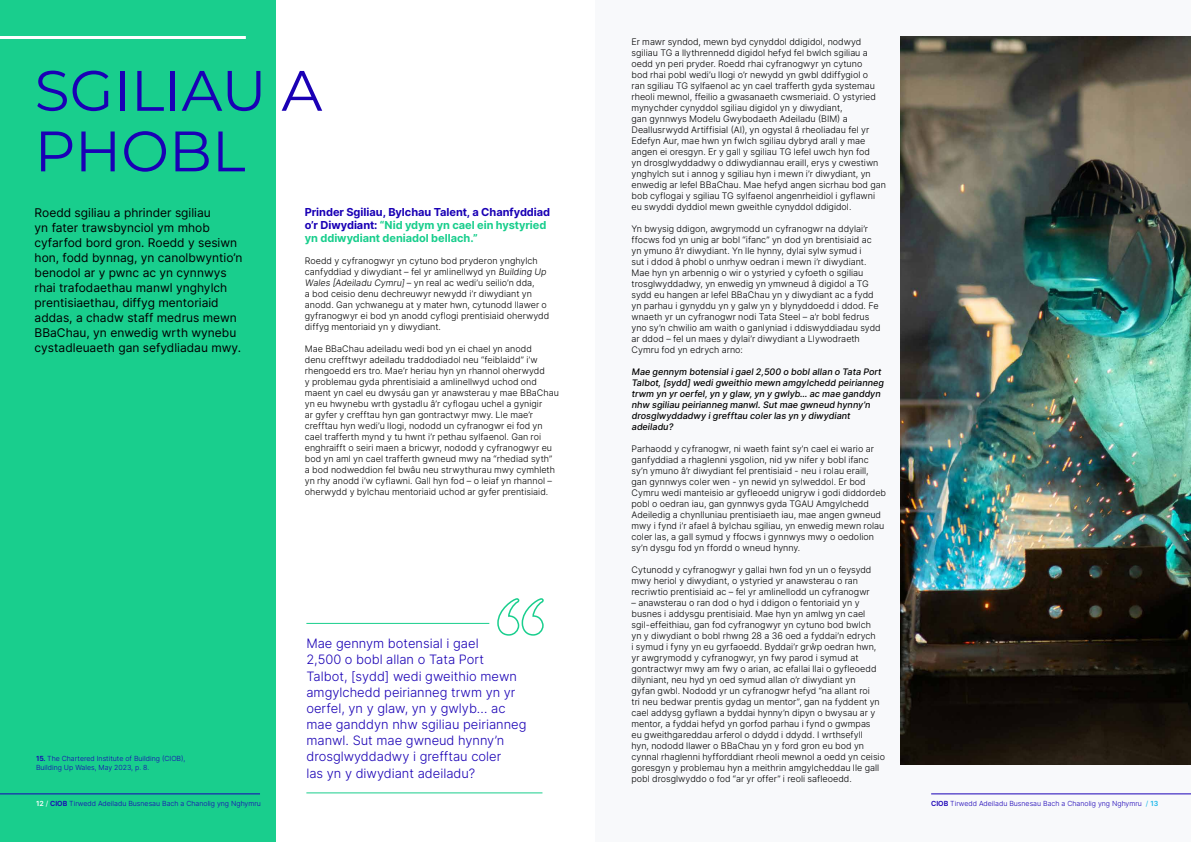
<style>
.page{position:relative;width:1191px;height:842px;background:#fff}
.page>*{position:absolute;margin:0;border:0;box-sizing:border-box;transform-origin:0 0}
.t1{font:56.9px/60.6px "Montserrat";color:#1a00b5}
.t2{font:300 12.9px/16.2px "Inter";color:#1a00b5}
.t3{font:12px/15px "Inter";color:#000}
.t4{font:700 11px/13px "Inter";color:#19ce8d}
.t5{font:300 9px/11px "Inter";color:#000}
.t6{font:500 9px/11px "Inter";color:#000}
.t7{font:300 7px "Inter";color:#1900b6}
.t8{font:300 7px/9px "Inter";color:#1a00b5}
.s1{color:#1a00b5}
.s2{font-weight:600}
.s3{font-weight:600;color:#fff}
.s4{font-weight:400;color:#fff}
.s5{font-weight:400;color:#1ab7ea}
.s6{font-weight:600;color:#1ab7ea}
</style>
<div class="page">
<div style="left:595px;top:0;width:596px;height:842px;background:#f8f9fb"></div>
<img style="left:900px;top:36px;width:291px;height:728px">
<div style="left:0;top:0;width:275px;height:842px;background:#19ce8d"></div>
<hr style="left:0;top:36px;width:246px;height:3px;background:#fff">
<hr style="left:306px;top:623px;width:183px;height:1px;background:#19ce8d">
<hr style="left:306px;top:792px;width:236px;height:1px;background:#19ce8d">
<svg style="left:497px;top:598px;width:47px;height:38px"></svg>
<hr style="left:931px;top:794px;width:260px;height:1px;background:#1900b6">
<hr style="left:0;top:794px;width:260px;height:1px;background:#1900b6">
<h1 class="t1" style="left:35px;top:58px;width:289px">SGILIAU A<br>PHOBL</h1>
<p class="t3" style="left:35px;top:205px;width:209px">Roedd sgiliau a phrinder sgiliau<br>yn fater trawsbynciol ym mhob cyfarfod bord gron. Roedd y sesiwn hon, fodd bynnag, yn canolbwyntio’n benodol ar y pwnc ac yn cynnwys rhai trafodaethau manwl ynghylch prentisiaethau, diffyg mentoriaid addas, a chadw staff medrus mewn BBaChau, yn enwedig wrth wynebu cystadleuaeth gan sefydliadau mwy.</p>
<p class="t4" style="left:305px;top:205px;width:247px"><span class="s1">Prinder Sgiliau, Bylchau Talent, a Chanfyddiad o’r Diwydiant:</span> “Nid ydym yn cael ein hystyried yn ddiwydiant deniadol bellach.”</p>
<p class="t5" style="left:305px;top:255px;width:246px">Roedd y cyfranogwyr yn cytuno bod pryderon ynghylch canfyddiad y diwydiant – fel yr amlinellwyd yn Building Up Wales [Adeiladu Cymru] – yn real ac wedi’u seilio’n dda,<br>a bod ceisio denu dechreuwyr newydd i’r diwydiant yn anodd. Gan ychwanegu at y mater hwn, cytunodd llawer o gyfranogwyr ei bod yn anodd cyflogi prentisiaid oherwydd diffyg mentoriaid yn y diwydiant.</p>
<p class="t5" style="left:305px;top:343px;width:256px">Mae BBaChau adeiladu wedi bod yn ei chael yn anodd<br>denu crefftwyr adeiladu traddodiadol neu “feiblaidd” i’w rhengoedd ers tro. Mae’r heriau hyn yn rhannol oherwydd<br>y problemau gyda phrentisiaid a amlinellwyd uchod ond maent yn cael eu dwysáu gan yr anawsterau y mae BBaChau yn eu hwynebu wrth gystadlu â’r cyflogau uchel a gynigir<br>ar gyfer y crefftau hyn gan gontractwyr mwy. Lle mae’r crefftau hyn wedi’u llogi, nododd un cyfranogwr ei fod yn cael trafferth mynd y tu hwnt i’r pethau sylfaenol. Gan roi enghraifft o seiri maen a bricwyr, nododd y cyfranogwyr eu bod yn aml yn cael trafferth gwneud mwy na “rhediad syth” a bod nodweddion fel bwâu neu strwythurau mwy cymhleth yn rhy anodd i’w cyflawni. Gall hyn fod – o leiaf yn rhannol – oherwydd y bylchau mentoriaid uchod ar gyfer prentisiaid.</p>
<p class="t8" style="left:36px;top:754px;width:151px"><span class="s2">15.</span> The Chartered Institute of Building (CIOB),<br>Building Up Wales, May 2023, p. 8.</p>
<p class="t2" style="left:306px;top:635px;width:222px">Mae gennym botensial i gael<br>2,500 o bobl allan o Tata Port<br>Talbot, [sydd] wedi gweithio mewn amgylchedd peirianneg trwm yn yr oerfel, yn y glaw, yn y gwlyb… ac mae ganddyn nhw sgiliau peirianneg manwl. Sut mae gwneud hynny’n drosglwyddadwy i grefftau coler<br>las yn y diwydiant adeiladu?</p>
<p class="t5" style="left:631px;top:36px;width:256px">Er mawr syndod, mewn byd cynyddol ddigidol, nodwyd sgiliau TG a llythrennedd digidol hefyd fel bwlch sgiliau a oedd yn peri pryder. Roedd rhai cyfranogwyr yn cytuno<br>bod rhai pobl wedi’u llogi o’r newydd yn gwbl ddiffygiol o<br>ran sgiliau TG sylfaenol ac yn cael trafferth gyda systemau rheoli mewnol, ffeilio a gwasanaeth cwsmeriaid. O ystyried mynychder cynyddol sgiliau digidol yn y diwydiant,<br>gan gynnwys Modelu Gwybodaeth Adeiladu (BIM) a Deallusrwydd Artiffisial (AI), yn ogystal â rheoliadau fel yr Edefyn Aur, mae hwn yn fwlch sgiliau dybryd arall y mae angen ei oresgyn. Er y gall y sgiliau TG lefel uwch hyn fod<br>yn drosglwyddadwy o ddiwydiannau eraill, erys y cwestiwn ynghylch sut i annog y sgiliau hyn i mewn i’r diwydiant, yn enwedig ar lefel BBaChau. Mae hefyd angen sicrhau bod gan bob cyflogai y sgiliau TG sylfaenol angenrheidiol i gyflawni eu swyddi dyddiol mewn gweithle cynyddol ddigidol.</p>
<p class="t5" style="left:631px;top:223px;width:251px">Yn bwysig ddigon, awgrymodd un cyfranogwr na ddylai’r ffocws fod yn unig ar bobl “ifanc” yn dod yn brentisiaid ac yn ymuno â’r diwydiant. Yn lle hynny, dylai sylw symud i<br>sut i ddod â phobl o unrhyw oedran i mewn i’r diwydiant.<br>Mae hyn yn arbennig o wir o ystyried y cyfoeth o sgiliau trosglwyddadwy, yn enwedig yn ymwneud â digidol a TG sydd eu hangen ar lefel BBaChau yn y diwydiant ac a fydd yn parhau i gynyddu yn y galw yn y blynyddoedd i ddod. Fe wnaeth yr un cyfranogwr nodi Tata Steel – a’r bobl fedrus yno sy’n chwilio am waith o ganlyniad i ddiswyddiadau sydd ar ddod – fel un maes y dylai’r diwydiant a Llywodraeth Cymru fod yn edrych arno:</p>
<p class="t6" style="left:631px;top:366px;width:256px">Mae gennym botensialigael2,500 o boblallan o Tata Port Talbot,[sydd]wedigweithio mewn amgylchedd peirianneg trwm yn yroerfel,yn y glaw,yn y gwlyb… ac mae ganddyn nhw sgiliau peirianneg manwl.Sutmae gwneud hynny’n drosglwyddadwy igrefftau colerlas yn y diwydiant adeiladu?</p>
<p class="t5" style="left:631px;top:443px;width:256px">Parhaodd y cyfranogwr, ni waeth faint sy’n cael ei wario ar ganfyddiad a rhaglenni ysgolion, nid yw nifer y bobl ifanc sy’n ymuno â’r diwydiant fel prentisiaid - neu i rolau eraill, gan gynnwys coler wen - yn newid yn sylweddol. Er bod Cymru wedi manteisio ar gyfleoedd unigryw i godi diddordeb pobl o oedran iau, gan gynnwys gyda TGAU Amgylchedd Adeiledig a chynlluniau prentisiaeth iau, mae angen gwneud mwy i fynd i’r afael â bylchau sgiliau, yn enwedig mewn rolau coler las, a gall symud y ffocws i gynnwys mwy o oedolion sy’n dysgu fod yn ffordd o wneud hynny.</p>
<p class="t5" style="left:631px;top:564px;width:241px">Cytunodd y cyfranogwyr y gallai hwn fod yn un o feysydd mwy heriol y diwydiant, o ystyried yr anawsterau o ran recriwtio prentisiaid ac – fel yr amlinellodd un cyfranogwr</p>
<p class="t5" style="left:631px;top:597px;width:255px">– anawsterau o ran dod o hyd i ddigon o fentoriaid yn y busnes i addysgu prentisiaid. Mae hyn yn amlwg yn cael sgil-effeithiau, gan fod cyfranogwyr yn cytuno bod bwlch<br>yn y diwydiant o bobl rhwng 28 a 36 oed a fyddai’n edrych<br>i symud i fyny yn eu gyrfaoedd. Byddai’r grŵp oedran hwn, yr awgrymodd y cyfranogwyr, yn fwy parod i symud at gontractwyr mwy am fwy o arian, ac efallai llai o gyfleoedd dilyniant, neu hyd yn oed symud allan o’r diwydiant yn<br>gyfan gwbl. Nododd yr un cyfranogwr hefyd “na allant roi<br>tri neu bedwar prentis gydag un mentor”, gan na fyddent yn cael addysg gyflawn a byddai hynny’n dipyn o bwysau ar y mentor, a fyddai hefyd yn gorfod parhau i fynd o gwmpas<br>eu gweithgareddau arferol o ddydd i ddydd. I wrthsefyll<br>hyn, nododd llawer o BBaChau yn y ford gron eu bod yn cynnal rhaglenni hyfforddiant rheoli mewnol a oedd yn ceisio goresgyn y problemau hyn a meithrin amgylcheddau lle gall pobl drosglwyddo o fod “ar yr offer” i reoli safleoedd.</p>
<p class="t7" style="left:36px;top:798px;width:226px"><span class="s3">12</span> <span class="s4">/</span> <span class="s2">CIOB</span> Tirwedd Adeiladu Busnesau Bach a Chanolig yng Nghymru</p>
<p class="t7" style="left:931px;top:798px;width:229px"><span class="s2">CIOB</span> Tirwedd Adeiladu Busnesau Bach a Chanolig yng Nghymru <span class="s5">/</span> <span class="s6">13</span></p>
</div>
